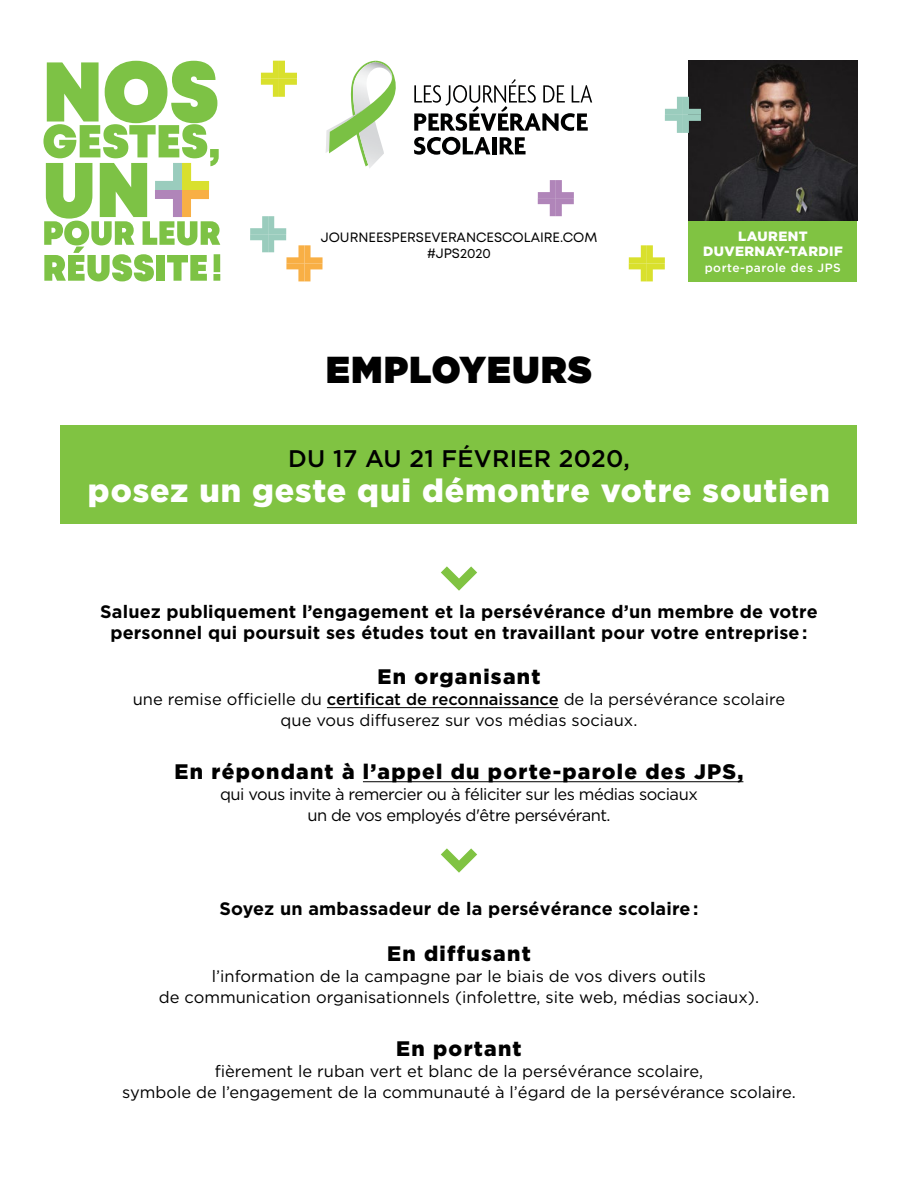
<style>
.page{position:relative;width:918px;height:1188px;background:#fff}
.page>*{position:absolute;margin:0;border:0;box-sizing:border-box;transform-origin:0 0}
.t1{font:900 37.5px "Gotham HTF";letter-spacing:.04em;color:#000;scale:.95 1}
.t2{font:900 32.25px "Gotham HTF";letter-spacing:.03em;color:#fff}
.t3{font:500 24px "Gotham HTF";letter-spacing:.01em;color:#000}
.t4{font:900 21px "Gotham HTF";letter-spacing:.06em;color:#000}
.t5{font:700 18px/21px "Gotham HTF";letter-spacing:.01em;color:#000;text-align:center}
.t6{font:16.5px/21px "Gotham HTF";color:#000;text-align:center}
.t7{font:16.5px/21px "Gotham HTF";letter-spacing:-.03em;color:#000;text-align:center}
.t8{font:13.5px/16.2px "Mont";color:#000;text-align:center}
.t9{font:900 13.5px/15px "Gotham HTF";letter-spacing:.03em;color:#fff;text-align:center}
.t10{font:500 12px "Gotham HTF";letter-spacing:.04em;color:#fff}
.s1{font-weight:500}
</style>
<div class="page">
<hr style="left:327px;top:707px;width:232px;height:1px;background:#000">
<hr style="left:363px;top:781px;width:380px;height:1px;background:#000">
<img style="left:688px;top:61px;width:169px;height:160px">
<div style="left:688px;top:221px;width:169px;height:60px;background:#80c342"></div>
<div style="left:61px;top:426px;width:796px;height:98px;background:#80c342"></div>
<svg style="left:43px;top:61px;width:177px;height:220px"></svg>
<svg style="left:414px;top:79px;width:178px;height:52px"></svg>
<svg style="left:414px;top:137px;width:77px;height:18px"></svg>
<div style="left:492px;top:137px;width:5px;height:17px;background:#000101"></div>
<svg style="left:500px;top:137px;width:26px;height:17px"></svg>
<svg style="left:326px;top:61px;width:70px;height:107px"></svg>
<svg style="left:261px;top:61px;width:36px;height:36px"></svg>
<svg style="left:665px;top:97px;width:36px;height:36px"></svg>
<svg style="left:538px;top:180px;width:36px;height:36px"></svg>
<svg style="left:629px;top:245px;width:36px;height:36px"></svg>
<svg style="left:250px;top:216px;width:73px;height:65px"></svg>
<svg style="left:441px;top:566px;width:36px;height:25px"></svg>
<svg style="left:441px;top:848px;width:36px;height:25px"></svg>
<p class="t8" style="left:321px;top:229px;width:278px">JOURNEESPERSEVERANCESCOLAIRE.COM #JPS2020</p>
<h1 class="t1" style="left:326px;top:348px;width:281px">EMPLOYEURS</h1>
<p class="t9" style="left:703px;top:229px;width:141px">LAURENT<br>DUVERNAY-TARDIF</p>
<p class="t10" style="left:705px;top:261px;width:138px">porte-parole des JPS</p>
<h3 class="t3" style="left:288px;top:445px;width:343px">DU 17 AU 21 FÉVRIER 2020,</h3>
<h2 class="t2" style="left:88px;top:472px;width:744px">posez un geste qui démontre votre soutien</h2>
<p class="t5" style="left:100px;top:600px;width:719px">Saluez publiquement l’engagement et la persévérance d’un membre de votre personnel qui poursuit ses études tout en travaillant pour votre entreprise:</p>
<p class="t4" style="left:378px;top:665px;width:164px">En organisant</p>
<p class="t6" style="left:133px;top:689px;width:654px">une remise officielle du <span class="s1">certificat de reconnaissance</span> de la persévérance scolaire que vous diffuserez sur vos médias sociaux.</p>
<p class="t4" style="left:175px;top:759px;width:570px">En répondant à l’appel du porte-parole des JPS,</p>
<p class="t7" style="left:220px;top:783px;width:479px">qui vous invite à remercier ou à féliciter sur les médias sociaux un de vos employés d'être persévérant.</p>
<p class="t5" style="left:219px;top:898px;width:481px">Soyez un ambassadeur de la persévérance scolaire:</p>
<p class="t4" style="left:387px;top:942px;width:145px">En diffusant</p>
<p class="t6" style="left:159px;top:966px;width:602px">l’information de la campagne par le biais de vos divers outils<br>de communication organisationnels (infolettre, site web, médias sociaux).</p>
<p class="t4" style="left:396px;top:1036px;width:127px">En portant</p>
<p class="t6" style="left:122px;top:1060px;width:675px">fièrement le ruban vert et blanc de la persévérance scolaire,<br>symbole de l’engagement de la communauté à l’égard de la persévérance scolaire.</p>
</div>
